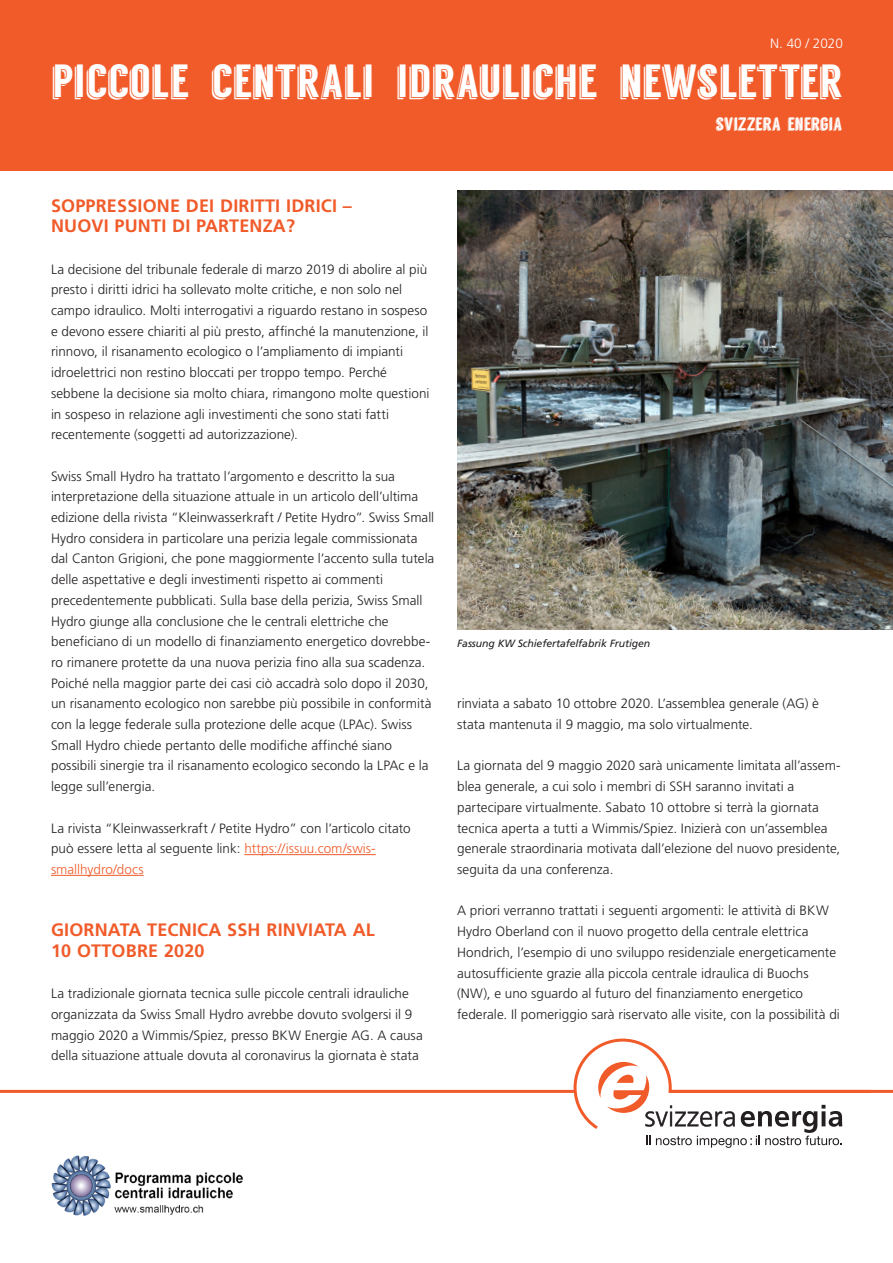
<style>
.page{position:relative;width:893px;height:1263px;background:#fff}
.page>*{position:absolute;margin:0;border:0;box-sizing:border-box;transform-origin:0 0}
.Merkblatttittel{font:46.5px "Langdon";letter-spacing:.005em;color:#fff}
.Kapitel_Zwischentite{font:700 18px/20.7px "Frutiger LT Std";letter-spacing:.01em;color:#f15b2a}
.Merkblattuntertitel{font:18px "Langdon";color:#fff}
.Fliesstext{font:300 13.5px/20.7px "Frutiger LT Std";letter-spacing:.005em;color:#231f20}
.Zielpublikum{font:300 13.5px "Frutiger LT Std";color:#fff}
.Legende{font:italic 10.5px "Frutiger LT Std";letter-spacing:-.01em;color:#231f20}
.s1{color:#f15b2a}
</style>
<div class="page">
<div style="left:0;top:0;width:893px;height:170px;background:#f15b2a"></div>
<hr style="left:244px;top:854px;width:132px;height:1px;background:#f15b2a">
<hr style="left:51px;top:875px;width:93px;height:1px;background:#f15b2a">
<img style="left:457px;top:191px;width:436px;height:438px">
<hr style="left:0;top:1090px;width:893px;height:3px;background:#f15b2a">
<svg style="left:572px;top:1038px;width:301px;height:110px"></svg>
<img style="left:51px;top:1156px;width:192px;height:59px">
<p class="Zielpublikum" style="left:770px;top:36px;width:74px">N. 40 / 2020</p>
<p class="Merkblatttittel" style="left:51px;top:54px;width:792px">PICCOLE CENTRALI IDRAULICHE NEWSLETTER</p>
<p class="Merkblattuntertitel" style="left:716px;top:113px;width:128px">SVIZZERA ENERGIA</p>
<p class="Kapitel_Zwischentite" style="left:51px;top:195px;width:302px">SOPPRESSIONE DEI DIRITTI IDRICI –<br>NUOVI PUNTI DI PARTENZA?</p>
<p class="Fliesstext" style="left:51px;top:259px;width:380px">La decisione del tribunale federale di marzo 2019 di abolire al più presto i diritti idrici ha sollevato molte critiche, e non solo nel campo idraulico. Molti interrogativi a riguardo restano in sospeso e devono essere chiariti al più presto, affinché la manutenzione, il rinnovo, il risanamento ecologico o l’ampliamento di impianti idroelettrici non restino bloccati per troppo tempo. Perché sebbene la decisione sia molto chiara, rimangono molte questioni in sospeso in relazione agli investimenti che sono stati fatti recentemente (soggetti ad autorizzazione).</p>
<p class="Fliesstext" style="left:51px;top:466px;width:385px">Swiss Small Hydro ha trattato l’argomento e descritto la sua interpretazione della situazione attuale in un articolo dell’ultima edizione della rivista “Kleinwasserkraft / Petite Hydro”. Swiss Small Hydro considera in particolare una perizia legale commissionata dal Canton Grigioni, che pone maggiormente l’accento sulla tutela delle aspettative e degli investimenti rispetto ai commenti precedentemente pubblicati. Sulla base della perizia, Swiss Small Hydro giunge alla conclusione che le centrali elettriche che beneficiano di un modello di finanziamento energetico dovrebbe&shy;ro rimanere protette da una nuova perizia fino alla sua scadenza.<br>Poiché nella maggior parte dei casi ciò accadrà solo dopo il 2030, un risanamento ecologico non sarebbe più possibile in conformità con la legge federale sulla protezione delle acque (LPAc). Swiss Small Hydro chiede pertanto delle modifiche affinché siano possibili sinergie tra il risanamento ecologico secondo la LPAc e la legge sull’energia.</p>
<p class="Fliesstext" style="left:51px;top:818px;width:361px">La rivista “Kleinwasserkraft / Petite Hydro” con l’articolo citato può essere letta al seguente link: <span class="s1">https://issuu.com/swis&shy;smallhydro/docs</span></p>
<p class="Kapitel_Zwischentite" style="left:51px;top:919px;width:325px">GIORNATA TECNICA SSH RINVIATA AL<br>10 OTTOBRE 2020</p>
<p class="Fliesstext" style="left:51px;top:983px;width:373px">La tradizionale giornata tecnica sulle piccole centrali idrauliche organizzata da Swiss Small Hydro avrebbe dovuto svolgersi il 9 maggio 2020 a Wimmis/Spiez, presso BKW Energie AG. A causa della situazione attuale dovuta al coronavirus la giornata è stata</p>
<p class="Legende" style="left:457px;top:637px;width:195px">Fassung KW Schiefertafelfabrik Frutigen</p>
<p class="Fliesstext" style="left:457px;top:693px;width:363px">rinviata a sabato 10 ottobre 2020. L’assemblea generale (AG) è stata mantenuta il 9 maggio, ma solo virtualmente.</p>
<p class="Fliesstext" style="left:457px;top:756px;width:385px">La giornata del 9 maggio 2020 sarà unicamente limitata all’assem&shy;blea generale, a cui solo i membri di SSH saranno invitati a partecipare virtualmente. Sabato 10 ottobre si terrà la giornata tecnica aperta a tutti a Wimmis/Spiez. Inizierà con un’assemblea generale straordinaria motivata dall’elezione del nuovo presidente, seguita da una conferenza.</p>
<p class="Fliesstext" style="left:457px;top:900px;width:384px">A priori verranno trattati i seguenti argomenti: le attività di BKW Hydro Oberland con il nuovo progetto della centrale elettrica Hondrich, l’esempio di uno sviluppo residenziale energeticamente autosufficiente grazie alla piccola centrale idraulica di Buochs (NW), e uno sguardo al futuro del finanziamento energetico federale. Il pomeriggio sarà riservato alle visite, con la possibilità di</p>
</div>
